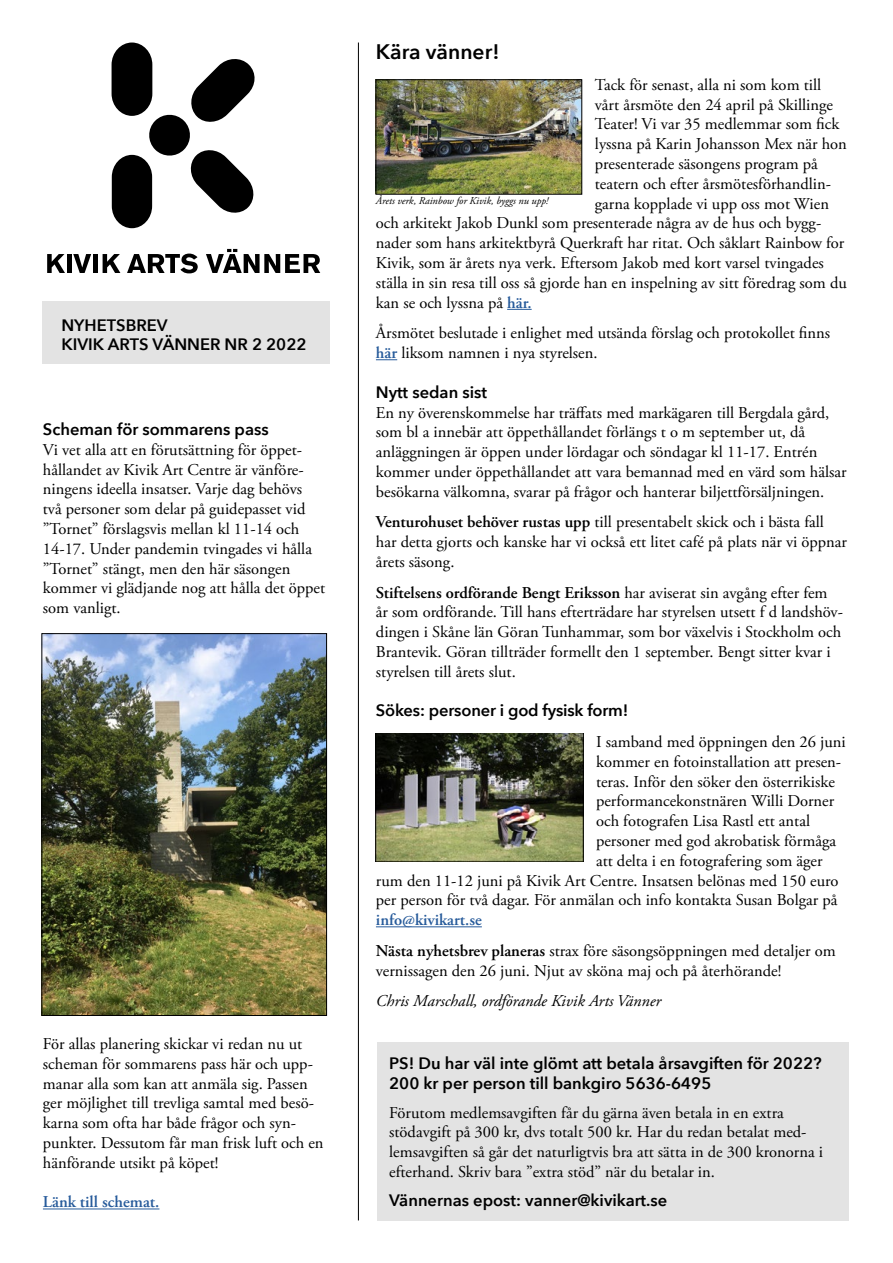
<style>
.page{position:relative;width:893px;height:1263px;background:#fff}
.page>*{position:absolute;margin:0;border:0;box-sizing:border-box;transform-origin:0 0}
.t1{font:600 21px "Avenir Next";color:#000}
.t2{font:16.5px/19.8px "Adobe Garamond Pro";color:#000}
.t3{font:600 16.5px/19.8px "Avenir Next";color:#000}
.t4{font:italic 16.5px "Adobe Garamond Pro";color:#000}
.t5{font:600 16.5px "Adobe Garamond Pro";color:#275b9b}
.t6{font:italic 10.5px "Adobe Garamond Pro";color:#000}
.s1{font-weight:600;color:#275b9b}
.s2{font-weight:600}
</style>
<div class="page">
<div style="left:377px;top:1042px;width:471px;height:178px;background:#e3e3e3"></div>
<div style="left:43px;top:301px;width:287px;height:63px;background:#e3e3e3"></div>
<svg style="left:112px;top:43px;width:143px;height:185px"></svg>
<svg style="left:47px;top:254px;width:18px;height:19px"></svg>
<hr style="left:67px;top:254px;width:4px;height:19px;background:#000">
<svg style="left:73px;top:254px;width:18px;height:19px"></svg>
<div style="left:93px;top:254px;width:5px;height:19px;background:#000"></div>
<svg style="left:103px;top:254px;width:17px;height:19px"></svg>
<svg style="left:127px;top:254px;width:71px;height:19px"></svg>
<svg style="left:206px;top:249px;width:114px;height:24px"></svg>
<hr style="left:358px;top:43px;width:1px;height:1177px;background:#000">
<svg style="left:507px;top:309px;width:25px;height:1px"></svg>
<svg style="left:376px;top:359px;width:21px;height:1px"></svg>
<hr style="left:376px;top:926px;width:106px;height:1px;background:#275b9b">
<hr style="left:43px;top:1208px;width:116px;height:1px;background:#275b9b">
<img style="left:43px;top:635px;width:282px;height:379px">
<div style="left:41px;top:633px;width:286px;height:383px;border:1px solid #000"></div>
<img style="left:378px;top:81px;width:202px;height:112px">
<div style="left:376px;top:79px;width:206px;height:116px;border:1px solid #000"></div>
<img style="left:376px;top:733px;width:207px;height:128px">
<p class="t3" style="left:61px;top:314px;width:247px">NYHETSBREV<br>KIVIK ARTS VÄNNER NR 2 2022</p>
<p class="t3" style="left:43px;top:419px;width:227px">Scheman för sommarens pass</p>
<p class="t2" style="left:43px;top:440px;width:284px">Vi vet alla att en förutsättning för öppet&shy;hållandet av Kivik Art Centre är vänföre&shy;ningens ideella insatser. Varje dag behövs<br>två personer som delar på guidepasset vid ”Tornet” förslagsvis mellan kl 11-14 och 14-17. Under pandemin tvingades vi hålla ”Tornet” stängt, men den här säsongen kommer vi glädjande nog att hålla det öppet som vanligt.</p>
<p class="t2" style="left:43px;top:1034px;width:282px">För allas planering skickar vi redan nu ut scheman för sommarens pass här och upp&shy;manar alla som kan att anmäla sig. Passen ger möjlighet till trevliga samtal med besö&shy;karna som ofta har både frågor och syn&shy;punkter. Dessutom får man frisk luft och en hänförande utsikt på köpet!</p>
<p class="t5" style="left:43px;top:1192px;width:118px">Länk till schemat.</p>
<p class="t1" style="left:376px;top:34px;width:125px">Kära vänner!</p>
<p class="t2" style="left:595px;top:75px;width:228px">Tack för senast, alla ni som kom till</p>
<p class="t2" style="left:595px;top:95px;width:240px">vårt årsmöte den 24 april på Skillinge</p>
<p class="t2" style="left:595px;top:115px;width:246px">Teater! Vi var 35 medlemmar som fick</p>
<p class="t2" style="left:595px;top:135px;width:253px">lyssna på Karin Johansson Mex när hon</p>
<p class="t2" style="left:595px;top:155px;width:224px">presenterade säsongens program på</p>
<p class="t2" style="left:595px;top:174px;width:238px">teatern och efter årsmötesförhandlin-</p>
<p class="t2" style="left:595px;top:194px;width:236px">garna kopplade vi upp oss mot Wien</p>
<p class="t2" style="left:376px;top:214px;width:447px">och arkitekt Jakob Dunkl som presenterade några av de hus och bygg-</p>
<p class="t2" style="left:376px;top:234px;width:470px">nader som hans arkitektbyrå Querkraft har ritat. Och såklart Rainbow for</p>
<p class="t2" style="left:376px;top:254px;width:449px">Kivik, som är årets nya verk. Eftersom Jakob med kort varsel tvingades</p>
<p class="t2" style="left:376px;top:273px;width:472px">ställa in sin resa till oss så gjorde han en inspelning av sitt föredrag som du</p>
<p class="t2" style="left:376px;top:293px;width:157px">kan se och lyssna på <span class="s1">här.</span></p>
<p class="t2" style="left:376px;top:324px;width:456px">Årsmötet beslutade i enlighet med utsända förslag och protokollet finns <span class="s1">här</span> liksom namnen i nya styrelsen.</p>
<p class="t3" style="left:376px;top:382px;width:113px">Nytt sedan sist</p>
<p class="t2" style="left:376px;top:403px;width:472px">En ny överenskommelse har träffats med markägaren till Bergdala gård, som bl a innebär att öppethållandet förlängs t o m september ut, då anläggningen är öppen under lördagar och söndagar kl 11-17. Entrén kommer under öppethållandet att vara bemannad med en värd som hälsar besökarna välkomna, svarar på frågor och hanterar biljettförsäljningen.</p>
<p class="t2" style="left:376px;top:513px;width:473px"><span class="s2">Venturohuset behöver rustas upp</span> till presentabelt skick och i bästa fall har detta gjorts och kanske har vi också ett litet café på plats när vi öppnar årets säsong.</p>
<p class="t2" style="left:376px;top:583px;width:469px"><span class="s2">Stiftelsens ordförande Bengt Eriksson</span> har aviserat sin avgång efter fem år som ordförande. Till hans efterträdare har styrelsen utsett f d landshöv&shy;dingen i Skåne län Göran Tunhammar, som bor växelvis i Stockholm och Brantevik. Göran tillträder formellt den 1 september. Bengt sitter kvar i styrelsen till årets slut.</p>
<p class="t3" style="left:376px;top:700px;width:254px">Sökes: personer i god fysisk form!</p>
<p class="t2" style="left:596px;top:732px;width:251px">I samband med öppningen den 26 juni</p>
<p class="t2" style="left:596px;top:752px;width:247px">kommer en fotoinstallation att presen-</p>
<p class="t2" style="left:596px;top:772px;width:240px">teras. Inför den söker den österrikiske</p>
<p class="t2" style="left:596px;top:792px;width:240px">performancekonstnären Willi Dorner</p>
<p class="t2" style="left:596px;top:812px;width:216px">och fotografen Lisa Rastl ett antal</p>
<p class="t2" style="left:596px;top:831px;width:242px">personer med god akrobatisk förmåga</p>
<p class="t2" style="left:596px;top:851px;width:228px">att delta i en fotografering som äger</p>
<p class="t2" style="left:376px;top:871px;width:464px">rum den 11-12 juni på Kivik Art Centre. Insatsen belönas med 150 euro</p>
<p class="t2" style="left:376px;top:891px;width:463px">per person för två dagar. För anmälan och info kontakta Susan Bolgar på</p>
<p class="t2" style="left:376px;top:905px;width:461px;line-height:30.6px"><span class="s1">info@kivikart.se<br></span><span class="s2">Nästa nyhetsbrev planeras</span> strax före säsongsöppningen med detaljer om</p>
<p class="t2" style="left:376px;top:961px;width:407px">vernissagen den 26 juni. Njut av sköna maj och på återhörande!</p>
<p class="t4" style="left:376px;top:991px;width:287px">Chris Marschall, ordförande Kivik Arts Vänner</p>
<p class="t6" style="left:376px;top:195px;width:174px">Årets verk, Rainbow for Kivik, byggs nu upp!</p>
<p class="t3" style="left:389px;top:1053px;width:434px">PS! Du har väl inte glömt att betala årsavgiften för 2022?<br>200 kr per person till bankgiro 5636-6495</p>
<p class="t2" style="left:389px;top:1103px;width:435px">Förutom medlemsavgiften får du gärna även betala in en extra stödavgift på 300 kr, dvs totalt 500 kr. Har du redan betalat med&shy;lemsavgiften så går det naturligtvis bra att sätta in de 300 kronorna i efterhand. Skriv bara ”extra stöd” när du betalar in.</p>
<p class="t3" style="left:389px;top:1189px;width:280px">Vännernas epost: vanner@kivikart.se</p>
</div>
